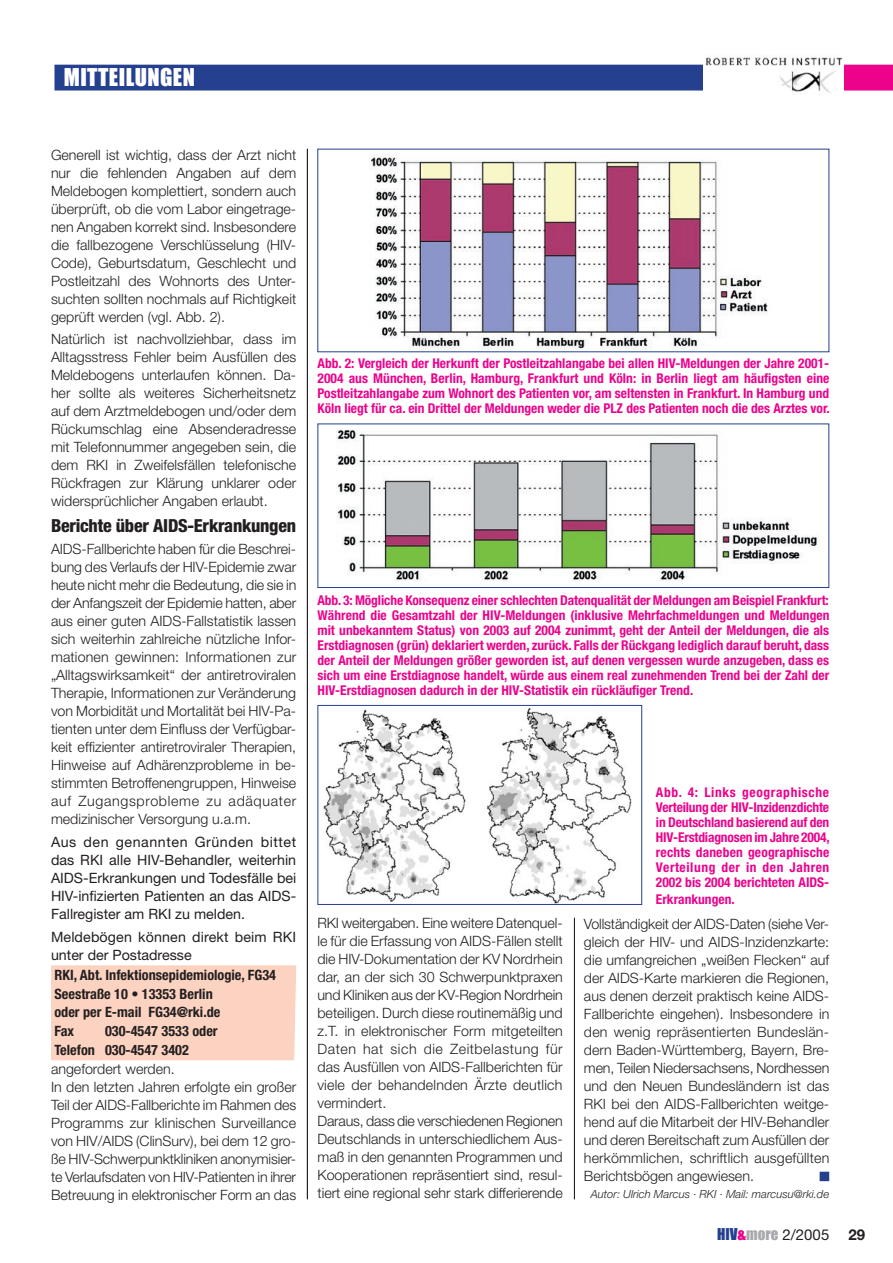
<style>
.page{position:relative;width:893px;height:1263px;background:#fff}
.page>*{position:absolute;margin:0;border:0;box-sizing:border-box;transform-origin:0 0}
.t1{font:22.5px "Impact";letter-spacing:.02em;color:#fff}
.Fließtext{font:800 condensed 18px "Helvetica Neue";letter-spacing:-.015em;color:#231f20}
.t2{font:15px "Helvetica Neue";color:#231f20}
.t3{font:700 15px "Helvetica Neue";color:#231f20}
.Fließtext-2{font:300 14.25px/18px "Helvetica Neue";color:#231f20;text-align:justify}
.Fließtext-3{font:14.25px/18px "Helvetica Neue";color:#231f20;text-align:justify}
.Fließtext-4{font:700 condensed 14.25px "Helvetica Neue";color:#231f20}
.t4{font:700 condensed 13.5px/15px "Helvetica Neue";color:#ed028c;text-align:justify}
.t5{font:italic 300 11.25px "Helvetica Neue";color:#231f20}
.s1{font-family:"Impact";color:#25408f}
.s2{font-family:"Impact";color:#ed028c}
.s3{font-family:"Impact";color:#a8a9ad}
</style>
<div class="page">
<img style="left:370px;top:156px;width:401px;height:197px">
<img style="left:323px;top:708px;width:309px;height:195px">
<img style="left:337px;top:429px;width:482px;height:152px">
<div style="left:55px;top:65px;width:648px;height:25px;background:#25408f"></div>
<div style="left:54px;top:65px;width:650px;height:26px;border:2px solid #25408f"></div>
<svg style="left:844px;top:65px;width:49px;height:26px"></svg>
<div style="left:51px;top:965px;width:245px;height:95px;background:#fcd2c0"></div>
<hr style="left:307px;top:149px;width:1px;height:1050px;background:#231f20">
<hr style="left:574px;top:918px;width:1px;height:281px;background:#231f20">
<div style="left:820px;top:1172px;width:8px;height:8px;background:#25408f"></div>
<div style="left:820px;top:1172px;width:9px;height:9px;border:2px solid #25408f"></div>
<img style="left:703px;top:56px;width:139px;height:37px">
<div style="left:317px;top:423px;width:512px;height:165px;border:1px solid #25408f"></div>
<div style="left:317px;top:705px;width:325px;height:200px;border:1px solid #25408f"></div>
<p class="t1" style="left:64px;top:63px;width:133px">MITTEILUNGEN</p>
<p class="Fließtext-2" style="left:51px;top:146px;width:247px">Generell ist wichtig, dass der Arzt nicht nur die fehlenden Angaben auf dem Meldebogen komplettiert, sondern auch überprüft, ob die vom Labor eingetrage&shy;nen Angaben korrekt sind. Insbesondere die fallbezogene Verschlüsselung (HIV-Code), Geburtsdatum, Geschlecht und Postleitzahl des Wohnorts des Unter&shy;suchten sollten nochmals auf Richtigkeit geprüft werden (vgl. Abb. 2).</p>
<p class="Fließtext-2" style="left:51px;top:330px;width:247px">Natürlich ist nachvollziehbar, dass im Alltagsstress Fehler beim Ausfüllen des Meldebogens unterlaufen können. Da&shy;her sollte als weiteres Sicherheitsnetz auf dem Arztmeldebogen und/oder dem Rückumschlag eine Absenderadresse mit Telefonnummer angegeben sein, die dem RKI in Zweifelsfällen telefonische Rückfragen zur Klärung unklarer oder widersprüchlicher Angaben erlaubt.</p>
<p class="Fließtext" style="left:51px;top:514px;width:247px">Berichte über AIDS-Erkrankungen</p>
<p class="Fließtext-2" style="left:51px;top:539px;width:247px">AIDS-Fallberichte haben für die Beschrei&shy;bung des Verlaufs der HIV-Epidemie zwar heute nicht mehr die Bedeutung, die sie in der Anfangszeit der Epidemie hatten, aber aus einer guten AIDS-Fallstatistik lassen sich weiterhin zahlreiche nützliche Infor&shy;mationen gewinnen: Informationen zur „Alltagswirksamkeit“ der antiretroviralen Therapie, Informationen zur Veränderung von Morbidität und Mortalität bei HIV-Pa&shy;tienten unter dem Einfluss der Verfügbar&shy;keit effizienter antiretroviraler Therapien, Hinweise auf Adhärenzprobleme in be&shy;stimmten Betroffenengruppen, Hinweise auf Zugangsprobleme zu adäquater medizinischer Versorgung u.a.m.</p>
<p class="Fließtext-3" style="left:51px;top:833px;width:247px">Aus den genannten Gründen bittet das RKI alle HIV-Behandler, weiterhin AIDS-Erkrankungen und Todesfälle bei HIV-infizierten Patienten an das AIDS-Fallregister am RKI zu melden.</p>
<p class="Fließtext-3" style="left:51px;top:927px;width:247px">Meldebögen können direkt beim RKI unter der Postadresse</p>
<p class="Fließtext-4" style="left:54px;top:966px;width:223px">RKI, Abt. Infektionsepidemiologie, FG34</p>
<p class="Fließtext-4" style="left:54px;top:985px;width:160px">Seestraße 10 • 13353 Berlin</p>
<p class="Fließtext-4" style="left:54px;top:1004px;width:168px">oder per E-mail FG34@rki.de</p>
<p class="Fließtext-4" style="left:54px;top:1023px;width:21px">Fax</p>
<p class="Fließtext-4" style="left:105px;top:1023px;width:114px">030-4547 3533 oder</p>
<p class="Fließtext-4" style="left:54px;top:1041px;width:136px">Telefon 030-4547 3402</p>
<p class="Fließtext-2" style="left:51px;top:1060px;width:125px">angefordert werden.</p>
<p class="Fließtext-2" style="left:51px;top:1078px;width:247px">In den letzten Jahren erfolgte ein großer Teil der AIDS-Fallberichte im Rahmen des Programms zur klinischen Surveillance von HIV/AIDS (ClinSurv), bei dem 12 gro&shy;ße HIV-Schwerpunktkliniken anonymisier&shy;te Verlaufsdaten von HIV-Patienten in ihrer Betreuung in elektronischer Form an das</p>
<p class="t4" style="left:317px;top:355px;width:514px">Abb. 2: Vergleich der Herkunft der Postleitzahlangabe bei allen HIV-Meldungen der Jahre 2001- 2004 aus München, Berlin, Hamburg, Frankfurt und Köln: in Berlin liegt am häufigsten eine Postleitzahlangabe zum Wohnort des Patienten vor, am seltensten in Frankfurt. In Hamburg und Köln liegt für ca. ein Drittel der Meldungen weder die PLZ des Patienten noch die des Arztes vor.</p>
<p class="t4" style="left:317px;top:592px;width:514px">Abb. 3: Mögliche Konsequenz einer schlechten Datenqualität der Meldungen am Beispiel Frankfurt:<br>Während die Gesamtzahl der HIV-Meldungen (inklusive Mehrfachmeldungen und Meldungen mit unbekanntem Status) von 2003 auf 2004 zunimmt, geht der Anteil der Meldungen, die als Erstdiagnosen (grün) deklariert werden, zurück. Falls der Rückgang lediglich darauf beruht, dass der Anteil der Meldungen größer geworden ist, auf denen vergessen wurde anzugeben, dass es sich um eine Erstdiagnose handelt, würde aus einem real zunehmenden Trend bei der Zahl der HIV-Erstdiagnosen dadurch in der HIV-Statistik ein rückläufiger Trend.</p>
<p class="Fließtext-2" style="left:317px;top:914px;width:247px">RKI weitergaben. Eine weitere Datenquel&shy;le für die Erfassung von AIDS-Fällen stellt die HIV-Dokumentation der KV Nordrhein dar, an der sich 30 Schwerpunktpraxen und Kliniken aus der KV-Region Nordrhein beteiligen. Durch diese routinemäßig und z.T. in elektronischer Form mitgeteilten Daten hat sich die Zeitbelastung für das Ausfüllen von AIDS-Fallberichten für viele der behandelnden Ärzte deutlich vermindert.</p>
<p class="Fließtext-2" style="left:317px;top:1112px;width:247px">Daraus, dass die verschiedenen Regionen Deutschlands in unterschiedlichem Aus&shy;maß in den genannten Programmen und Kooperationen repräsentiert sind, resul&shy;tiert eine regional sehr stark differierende</p>
<p class="t4" style="left:656px;top:785px;width:175px">Abb. 4: Links geographische Verteilung der HIV-Inzidenzdichte in Deutschland basierend auf den HIV-Erstdiagnosen im Jahre 2004, rechts daneben geographische Verteilung der in den Jahren 2002 bis 2004 berichteten AIDS-</p>
<p class="t4" style="left:656px;top:891px;width:80px">Erkrankungen.</p>
<p class="Fließtext-2" style="left:584px;top:915px;width:247px">Vollständigkeit der AIDS-Daten (siehe Ver&shy;gleich der HIV- und AIDS-Inzidenzkarte: die umfangreichen „weißen Flecken“ auf der AIDS-Karte markieren die Regionen, aus denen derzeit praktisch keine AIDS-Fallberichte eingehen). Insbesondere in den wenig repräsentierten Bundeslän&shy;dern Baden-Württemberg, Bayern, Bre&shy;men, Teilen Niedersachsens, Nordhessen und den Neuen Bundesländern ist das RKI bei den AIDS-Fallberichten weitge&shy;hend auf die Mitarbeit der HIV-Behandler und deren Bereitschaft zum Ausfüllen der herkömmlichen, schriftlich ausgefüllten Berichtsbögen angewiesen.</p>
<p class="t5" style="left:591px;top:1187px;width:240px">Autor: Ulrich Marcus · RKI · Mail: marcusu@rki.de</p>
<p class="t2" style="left:717px;top:1225px;width:114px"><span class="s1">HIV</span><span class="s2">&amp;</span><span class="s3">more</span> 2/2005</p>
<p class="t3" style="left:848px;top:1226px;width:18px">29</p>
</div>
